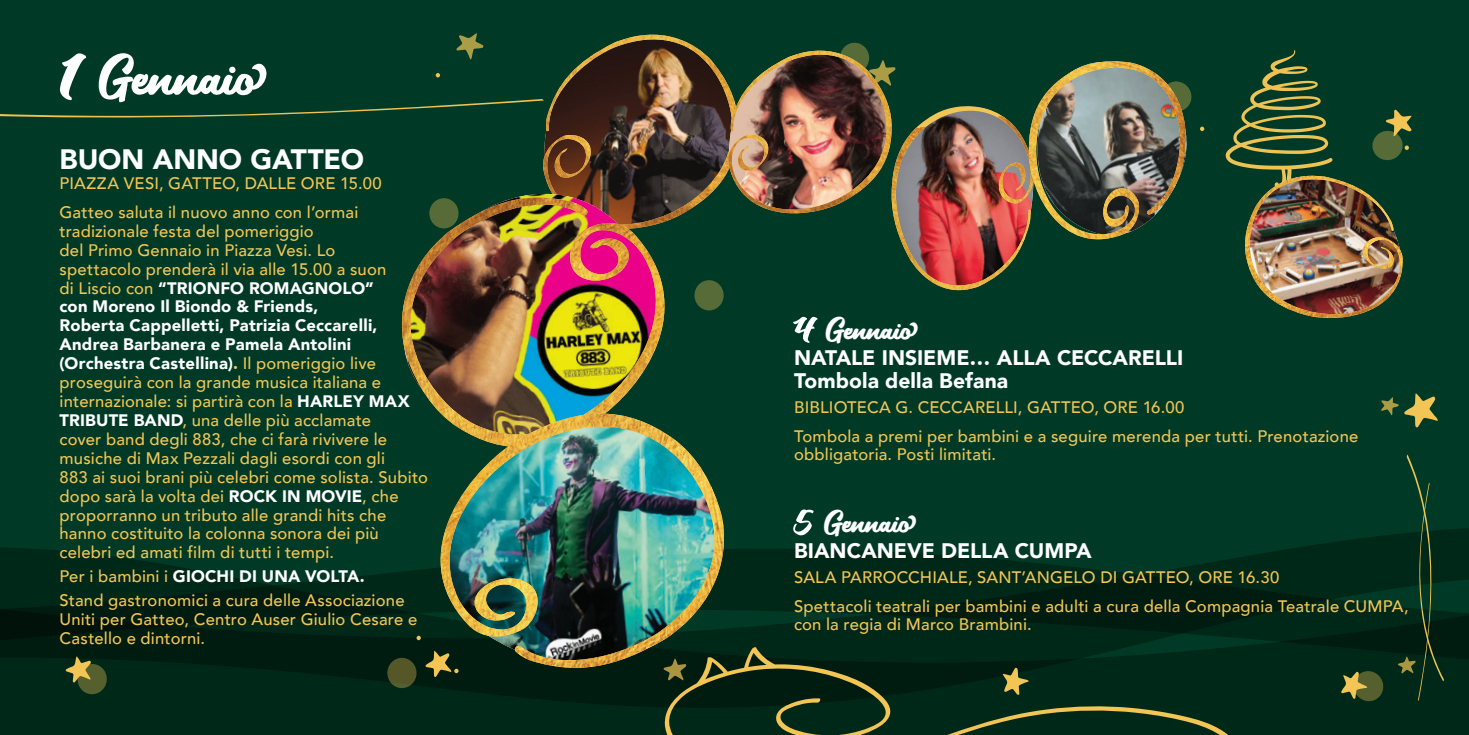
<style>
.page{position:relative;width:1469px;height:735px;background:#fff}
.page>*{position:absolute;margin:0;border:0;box-sizing:border-box;transform-origin:0 0}
.t1{font:700 100.98px "Mothica";color:#fff}
.t2{font:700 57.4px "Mothica";color:#fff}
.t3{font:700 31.5px "Mothica";color:#fff}
.t4{font:900 28px "Avenir";letter-spacing:-.005em;color:#fff}
.t5{font:900 21px "Avenir";color:#fff}
.t6{font:500 16.62px/18.9px "Avenir";letter-spacing:.01em;color:#f2c554}
.t7{font:900 16.62px "Avenir";letter-spacing:.01em;color:#fff}
.s1{font-weight:900;color:#fff}
.s2{font-weight:900}
.s3{font-weight:500;color:#f2c554}
.s4{font-size:56px}
</style>
<div class="page">
<div style="left:0;top:0;width:1468px;height:734px;background:#003a27"></div>
<div style="left:0;top:707px;width:1468px;height:27px;background:#002819"></div>
<svg style="left:0;top:528px;width:1468px;height:179px;fill:#002819"></svg>
<svg style="left:664px;top:645px;width:574px;height:89px;fill:#002819"></svg>
<div style="left:694px;top:280px;width:29px;height:30px;background:#566b37;border-radius:50%"></div>
<div style="left:387px;top:657px;width:29px;height:30px;background:#565728;border-radius:50%"></div>
<svg style="left:1381px;top:393px;width:56px;height:34px"></svg>
<svg style="left:425px;top:674px;width:33px;height:2px"></svg>
<svg style="left:1340px;top:668px;width:45px;height:34px"></svg>
<svg style="left:1002px;top:667px;width:26px;height:27px"></svg>
<svg style="left:66px;top:656px;width:42px;height:38px"></svg>
<svg style="left:1397px;top:454px;width:46px;height:246px"></svg>
<svg style="left:663px;top:675px;width:23px;height:5px"></svg>
<img style="left:401px;top:296px;width:301px;height:67px">
<img style="left:432px;top:528px;width:309px;height:147px">
<img style="left:400px;top:363px;width:333px;height:311px">
<img style="left:0;top:33px;width:1204px;height:263px">
<img style="left:1005px;top:61px;width:182px;height:195px">
<svg style="left:1225px;top:50px;width:186px;height:269px"></svg>
<img style="left:1244px;top:176px;width:158px;height:142px">
<p class="t1" style="left:60px;top:15px;width:24px">1</p>
<p class="t2" style="left:99px;top:46px;width:169px">Gennaio</p>
<p class="t4" style="left:60px;top:135px;width:306px">BUON ANNO GATTEO</p>
<p class="t6" style="left:60px;top:173px;width:324px">PIAZZA VESI, GATTEO, DALLE ORE 15.00</p>
<p class="t6" style="left:60px;top:201px;width:370px">Gatteo saluta il nuovo anno con l’ormai tradizionale festa del pomeriggio<br>del Primo Gennaio in Piazza Vesi. Lo<br>spettacolo prenderà il via alle 15.00 a suon<br>di Liscio con <span class="s1">“TRIONFO ROMAGNOLO”<br>con Moreno Il Biondo &amp; Friends,<br>Roberta Cappelletti, Patrizia Ceccarelli, Andrea Barbanera e Pamela Antolini (Orchestra Castellina)</span><span class="s2">.</span> Il pomeriggio live proseguirà con la grande musica italiana e internazionale: si partirà con la <span class="s1">HARLEY MAX TRIBUTE BAND</span>, una delle più acclamate<br>cover band degli 883, che ci farà rivivere le musiche di Max Pezzali dagli esordi con gli<br>883 ai suoi brani più celebri come solista. Subito dopo sarà la volta dei <span class="s1">ROCK IN MOVIE</span>, che proporranno un tributo alle grandi hits che hanno costituito la colonna sonora dei più celebri ed amati film di tutti i tempi.</p>
<p class="t7" style="left:60px;top:562px;width:307px"><span class="s3">Per i bambini i</span> GIOCHI DI UNA VOLTA.</p>
<p class="t6" style="left:60px;top:589px;width:359px">Stand gastronomici a cura delle Associazione<br>Uniti per Gatteo, Centro Auser Giulio Cesare e<br>Castello e dintorni.</p>
<p class="t3" style="left:794px;top:313px;width:125px"><span class="s4">4</span> Gennaio</p>
<p class="t5" style="left:794px;top:339px;width:391px">NATALE INSIEME… ALLA CECCARELLI</p>
<p class="t5" style="left:794px;top:362px;width:215px">Tombola della Befana</p>
<p class="t6" style="left:794px;top:396px;width:392px">BIBLIOTECA G. CECCARELLI, GATTEO, ORE 16.00</p>
<p class="t6" style="left:794px;top:425px;width:566px">Tombola a premi per bambini e a seguire merenda per tutti. Prenotazione obbligatoria. Posti limitati.</p>
<p class="t3" style="left:794px;top:505px;width:124px"><span class="s4">5</span> Gennaio</p>
<p class="t5" style="left:794px;top:532px;width:299px">BIANCANEVE DELLA CUMPA</p>
<p class="t6" style="left:794px;top:566px;width:487px">SALA PARROCCHIALE, SANT’ANGELO DI GATTEO, ORE 16.30</p>
<p class="t6" style="left:794px;top:595px;width:616px">Spettacoli teatrali per bambini e adulti a cura della Compagnia Teatrale CUMPA, con la regia di Marco Brambini.</p>
</div>
